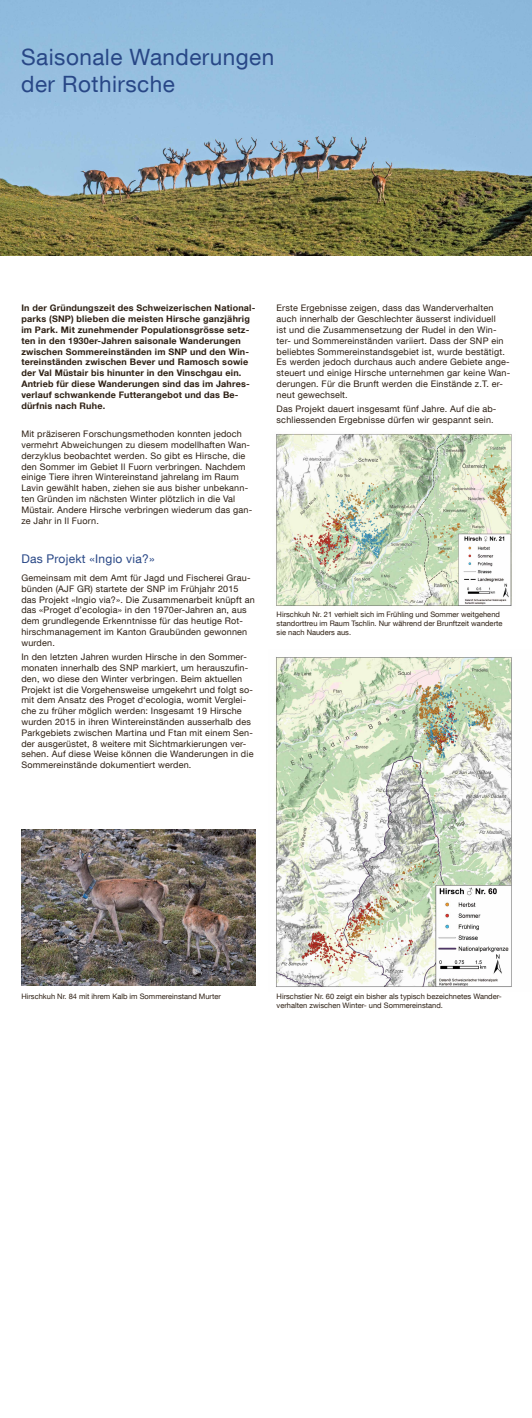
<style>
.page{position:relative;width:532px;height:1418px;background:#fff}
.page>*{position:absolute;margin:0;border:0;box-sizing:border-box;transform-origin:0 0}
.t1{font:22.5px/27px "Helvetica Neue LT Com";letter-spacing:.02em;color:#284786}
.t2{font:12px "Helvetica Neue LT Com";letter-spacing:.02em;color:#284786}
.t3{font:9px/10.8px "Helvetica Neue LT Com";letter-spacing:.02em;color:#2e2014}
.t4{font:700 9px/10.8px "Helvetica Neue LT Com";letter-spacing:.02em;color:#2e2014}
.t5{font:7.5px/9px "Helvetica Neue LT Com";color:#2e2014}
</style>
<div class="page">
<img style="left:0;top:0;width:531px;height:255px">
<img style="left:276px;top:433px;width:236px;height:173px">
<img style="left:276px;top:657px;width:236px;height:331px">
<img style="left:21px;top:829px;width:234px;height:156px">
<h1 class="t1" style="left:21px;top:43px;width:254px">Saisonale Wanderungen der Rothirsche</h1>
<p class="t4" style="left:21px;top:302px;width:235px">In der Gründungszeit des Schweizerischen National&shy;parks (SNP) blieben die meisten Hirsche ganzjährig im Park. Mit zunehmender Populationsgrösse setz&shy;ten in den 1930er-Jahren saisonale Wanderungen zwischen Sommereinständen im SNP und den Win&shy;tereinständen zwischen Bever und Ramosch sowie der Val Müstair bis hinunter in den Vinschgau ein.<br>Antrieb für diese Wanderungen sind das im Jahres&shy;verlauf schwankende Futterangebot und das Be&shy;dürfnis nach Ruhe.</p>
<p class="t3" style="left:21px;top:428px;width:232px">Mit präziseren Forschungsmethoden konnten jedoch vermehrt Abweichungen zu diesem modellhaften Wan&shy;derzyklus beobachtet werden. So gibt es Hirsche, die den Sommer im Gebiet Il Fuorn verbringen. Nachdem einige Tiere ihren Wintereinstand jahrelang im Raum Lavin gewählt haben, ziehen sie aus bisher unbekann&shy;ten Gründen im nächsten Winter plötzlich in die Val Müstair. Andere Hirsche verbringen wiederum das gan&shy;ze Jahr in Il Fuorn.</p>
<h2 class="t2" style="left:21px;top:551px;width:135px">Das Projekt «Ingio via?»</h2>
<p class="t3" style="left:21px;top:572px;width:235px">Gemeinsam mit dem Amt für Jagd und Fischerei Grau&shy;bünden (AJF GR) startete der SNP im Frühjahr 2015 das Projekt «Ingio via?». Die Zusammenarbeit knüpft an das «Proget d’ecologia» in den 1970er-Jahren an, aus dem grundlegende Erkenntnisse für das heutige Rot&shy;hirschmanagement im Kanton Graubünden gewonnen wurden.</p>
<p class="t3" style="left:21px;top:651px;width:233px">In den letzten Jahren wurden Hirsche in den Sommer&shy;monaten innerhalb des SNP markiert, um herauszufin&shy;den, wo diese den Winter verbringen. Beim aktuellen Projekt ist die Vorgehensweise umgekehrt und folgt so&shy;mit dem Ansatz des Proget d‘ecologia, womit Verglei&shy;che zu früher möglich werden: Insgesamt 19 Hirsche wurden 2015 in ihren Wintereinständen ausserhalb des Parkgebiets zwischen Martina und Ftan mit einem Sen&shy;der ausgerüstet, 8 weitere mit Sichtmarkierungen ver&shy;sehen. Auf diese Weise können die Wanderungen in die Sommereinstände dokumentiert werden.</p>
<p class="t3" style="left:276px;top:302px;width:235px">Erste Ergebnisse zeigen, dass das Wanderverhalten auch innerhalb der Geschlechter äusserst individuell<br>ist und die Zusammensetzung der Rudel in den Win&shy;ter- und Sommereinständen variiert. Dass der SNP ein beliebtes Sommereinstandsgebiet ist, wurde bestätigt.<br>Es werden jedoch durchaus auch andere Gebiete ange&shy;steuert und einige Hirsche unternehmen gar keine Wan&shy;derungen. Für die Brunft werden die Einstände z.T. er&shy;neut gewechselt.</p>
<p class="t3" style="left:276px;top:403px;width:221px">Das Projekt dauert insgesamt fünf Jahre. Auf die ab&shy;schliessenden Ergebnisse dürfen wir gespannt sein.</p>
<p class="t5" style="left:276px;top:609px;width:227px">Hirschkuh Nr. 21 verhielt sich im Frühling und Sommer weitgehend standorttreu im Raum Tschlin. Nur während der Brunftzeit wanderte sie nach Nauders aus.</p>
<p class="t5" style="left:21px;top:991px;width:201px">Hirschkuh Nr. 84 mit ihrem Kalb im Sommereinstand Murter</p>
<p class="t5" style="left:276px;top:991px;width:226px">Hirschstier Nr. 60 zeigt ein bisher als typisch bezeichnetes Wander&shy;verhalten zwischen Winter- und Sommereinstand.</p>
</div>
